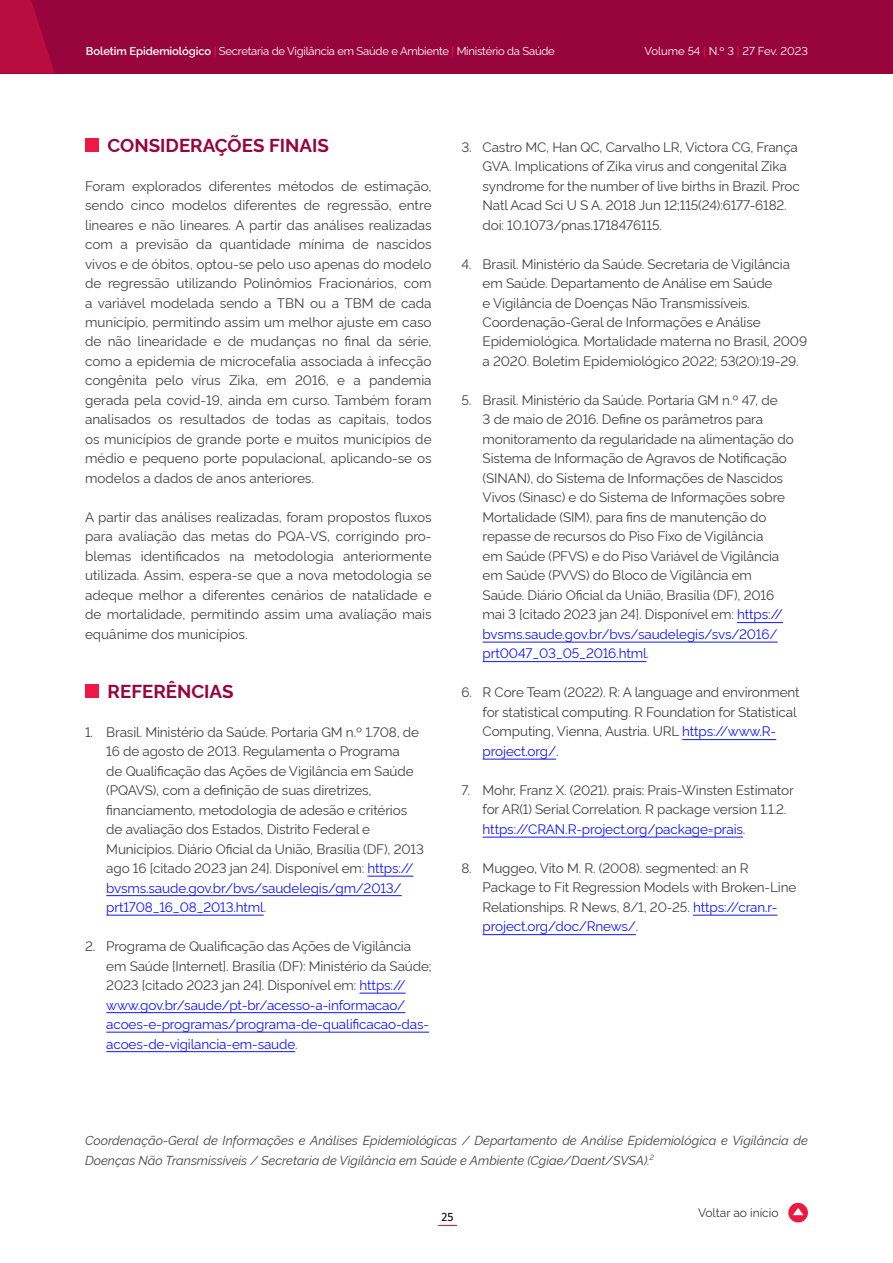
<style>
.page{position:relative;width:893px;height:1263px;background:#fff}
.page>*{position:absolute;margin:0;border:0;box-sizing:border-box;transform-origin:0 0}
.t1{font:700 18.75px "Rawline";color:#98053c}
.t2{font:13.5px/19.5px "Rawline";letter-spacing:-.01em;color:#414042}
.t3{font:italic 12.75px/19.5px "Rawline";color:#414042}
.t4{font:12px "Rawline";color:#383839}
.t5{font:12px "Fira Sans";color:#000}
.t6{font:11.25px "Rawline";letter-spacing:-.02em;color:#fff}
.t7{font:11.25px "Rawline";color:#fff}
.s1{font-weight:600}
.s2{font-weight:500;color:#ed1944}
.s3{color:#1414ff}
</style>
<div class="page">
<div style="left:0;top:0;width:893px;height:74px;background:#98053c"></div>
<svg style="left:438px;top:1225px;width:19px;height:1px"></svg>
<svg style="left:0;top:0;width:54px;height:74px"></svg>
<div style="left:788px;top:1203px;width:20px;height:19px;background:#ed1944;border-radius:50%"></div>
<svg style="left:793px;top:1208px;width:11px;height:7px"></svg>
<hr style="left:367px;top:876px;width:46px;height:1px;background:#1414ff">
<hr style="left:106px;top:895px;width:296px;height:1px;background:#1414ff">
<hr style="left:106px;top:915px;width:158px;height:1px;background:#1414ff">
<hr style="left:359px;top:993px;width:47px;height:1px;background:#1414ff">
<hr style="left:106px;top:1012px;width:299px;height:1px;background:#1414ff">
<hr style="left:106px;top:1032px;width:323px;height:1px;background:#1414ff">
<hr style="left:106px;top:1051px;width:189px;height:1px;background:#1414ff">
<div style="left:85px;top:138px;width:14px;height:14px;background:#ed1944"></div>
<div style="left:85px;top:684px;width:14px;height:14px;background:#ed1944"></div>
<hr style="left:737px;top:622px;width:46px;height:1px;background:#1414ff">
<hr style="left:483px;top:642px;width:294px;height:1px;background:#1414ff">
<hr style="left:483px;top:661px;width:163px;height:1px;background:#1414ff">
<hr style="left:682px;top:739px;width:94px;height:1px;background:#1414ff">
<hr style="left:483px;top:759px;width:73px;height:1px;background:#1414ff">
<hr style="left:483px;top:837px;width:260px;height:1px;background:#1414ff">
<hr style="left:693px;top:915px;width:84px;height:1px;background:#1414ff">
<hr style="left:483px;top:934px;width:153px;height:1px;background:#1414ff">
<p class="t6" style="left:86px;top:42px;width:470px"><span class="s1">Boletim Epidemiológico</span> <span class="s2">|</span> Secretaria de Vigilância em Saúde e Ambiente <span class="s2">|</span> Ministério da Saúde</p>
<p class="t7" style="left:644px;top:43px;width:165px">Volume 54 <span class="s2">|</span> N.º 3 <span class="s2">|</span> 27 Fev. 2023</p>
<h1 class="t1" style="left:108px;top:130px;width:221px">CONSIDERAÇÕES FINAIS</h1>
<p class="t2" style="left:85px;top:175px;width:348px;text-align:justify">Foram explorados diferentes métodos de estimação, sendo cinco modelos diferentes de regressão, entre lineares e não lineares. A partir das análises realizadas com a previsão da quantidade mínima de nascidos vivos e de óbitos, optou-se pelo uso apenas do modelo de regressão utilizando Polinômios Fracionários, com a variável modelada sendo a TBN ou a TBM de cada município, permitindo assim um melhor ajuste em caso de não linearidade e de mudanças no final da série, como a epidemia de microcefalia associada à infecção congênita pelo vírus Zika, em 2016, e a pandemia gerada pela covid-19, ainda em curso. Também foram analisados os resultados de todas as capitais, todos os municípios de grande porte e muitos municípios de médio e pequeno porte populacional, aplicando-se os modelos a dados de anos anteriores.</p>
<p class="t2" style="left:85px;top:506px;width:348px;text-align:justify">A partir das análises realizadas, foram propostos fluxos para avaliação das metas do PQA-VS, corrigindo pro&shy;blemas identificados na metodologia anteriormente utilizada. Assim, espera-se que a nova metodologia se adeque melhor a diferentes cenários de natalidade e de mortalidade, permitindo assim uma avaliação mais equânime dos municípios.</p>
<h1 class="t1" style="left:108px;top:676px;width:12px">REFE</h1>
<h1 class="t1" style="left:153px;top:676px;width:69px">RÊNCIAS</h1>
<p class="t2" style="left:106px;top:721px;width:319px;text-indent:-21px">1. Brasil. Ministério da Saúde. Portaria GM n.º 1.708, de 16 de agosto de 2013. Regulamenta o Programa<br>de Qualificação das Ações de Vigilância em Saúde (PQAVS), com a definição de suas diretrizes, financiamento, metodologia de adesão e critérios de avaliação dos Estados, Distrito Federal e Municípios. Diário Oficial da União, Brasília (DF), 2013 ago 16 [citado 2023 jan 24]. Disponível em: <span class="s3">https:// bvsms.saude.gov.br/bvs/saudelegis/gm/2013/ prt1708_16_08_2013.html</span>.</p>
<p class="t2" style="left:106px;top:935px;width:327px;text-indent:-21px">2. Programa de Qualificação das Ações de Vigilância em Saúde [Internet]. Brasília (DF): Ministério da Saúde; 2023 [citado 2023 jan 24]. Disponível em: <span class="s3">https:// www.gov.br/saude/pt-br/acesso-a-informacao/ acoes-e-programas/programa-de-qualificacao-das&shy;acoes-de-vigilancia-em-saude</span>.</p>
<p class="t2" style="left:483px;top:136px;width:319px;text-indent:-21px">3. Castro MC, Han QC, Carvalho LR, Victora CG, França GVA. Implications of Zika virus and congenital Zika syndrome for the number of live births in Brazil. Proc Natl Acad Sci U S A. 2018 Jun 12;115(24):6177-6182. doi: 10.1073/pnas.1718476115.</p>
<p class="t2" style="left:483px;top:253px;width:326px;text-indent:-21px">4. Brasil. Ministério da Saúde. Secretaria de Vigilância em Saúde. Departamento de Análise em Saúde<br>e Vigilância de Doenças Não Transmissíveis.<br>Coordenação-Geral de Informações e Análise Epidemiológica. Mortalidade materna no Brasil, 2009 a 2020. Boletim Epidemiológico 2022; 53(20):19-29.</p>
<p class="t2" style="left:483px;top:389px;width:313px;text-indent:-21px">5. Brasil. Ministério da Saúde. Portaria GM n.º 47, de<br>3 de maio de 2016. Define os parâmetros para monitoramento da regularidade na alimentação do Sistema de Informação de Agravos de Notificação (SINAN), do Sistema de Informações de Nascidos Vivos (Sinasc) e do Sistema de Informações sobre Mortalidade (SIM), para fins de manutenção do repasse de recursos do Piso Fixo de Vigilância<br>em Saúde (PFVS) e do Piso Variável de Vigilância em Saúde (PVVS) do Bloco de Vigilância em Saúde. Diário Oficial da União, Brasília (DF), 2016 mai 3 [citado 2023 jan 24]. Disponível em: <span class="s3">https:// bvsms.saude.gov.br/bvs/saudelegis/svs/2016/ prt0047_03_05_2016.html</span>.</p>
<p class="t2" style="left:483px;top:681px;width:319px;text-indent:-21px">6. R Core Team (2022). R: A language and environment for statistical computing. R Foundation for Statistical Computing, Vienna, Austria. URL <span class="s3">https://www.R&shy;project.org/</span>.</p>
<p class="t2" style="left:483px;top:779px;width:313px;text-indent:-21px">7. Mohr, Franz X. (2021). prais: Prais-Winsten Estimator for AR(1) Serial Correlation. R package version 1.1.2. <span class="s3">https://CRAN.R-project.org/package=prais</span>.</p>
<p class="t2" style="left:483px;top:857px;width:315px;text-indent:-21px">8. Muggeo, Vito M. R. (2008). segmented: an R Package to Fit Regression Models with Broken-Line Relationships. R News, 8/1, 20-25. <span class="s3">https://cran.r&shy;project.org/doc/Rnews/</span>.</p>
<p class="t3" style="left:85px;top:1129px;width:724px">Coordenação-Geral de Informações e Análises Epidemiológicas / Departamento de Análise Epidemiológica e Vigilância de<br>Doenças Não Transmissíveis / Secretaria de Vigilância em Saúde e Ambiente (Cgiae/Daent/SVSA).<sup>2</sup></p>
<p class="t5" style="left:442px;top:1207px;width:13px">25</p>
<p class="t4" style="left:698px;top:1203px;width:82px">Voltar ao início</p>
</div>
